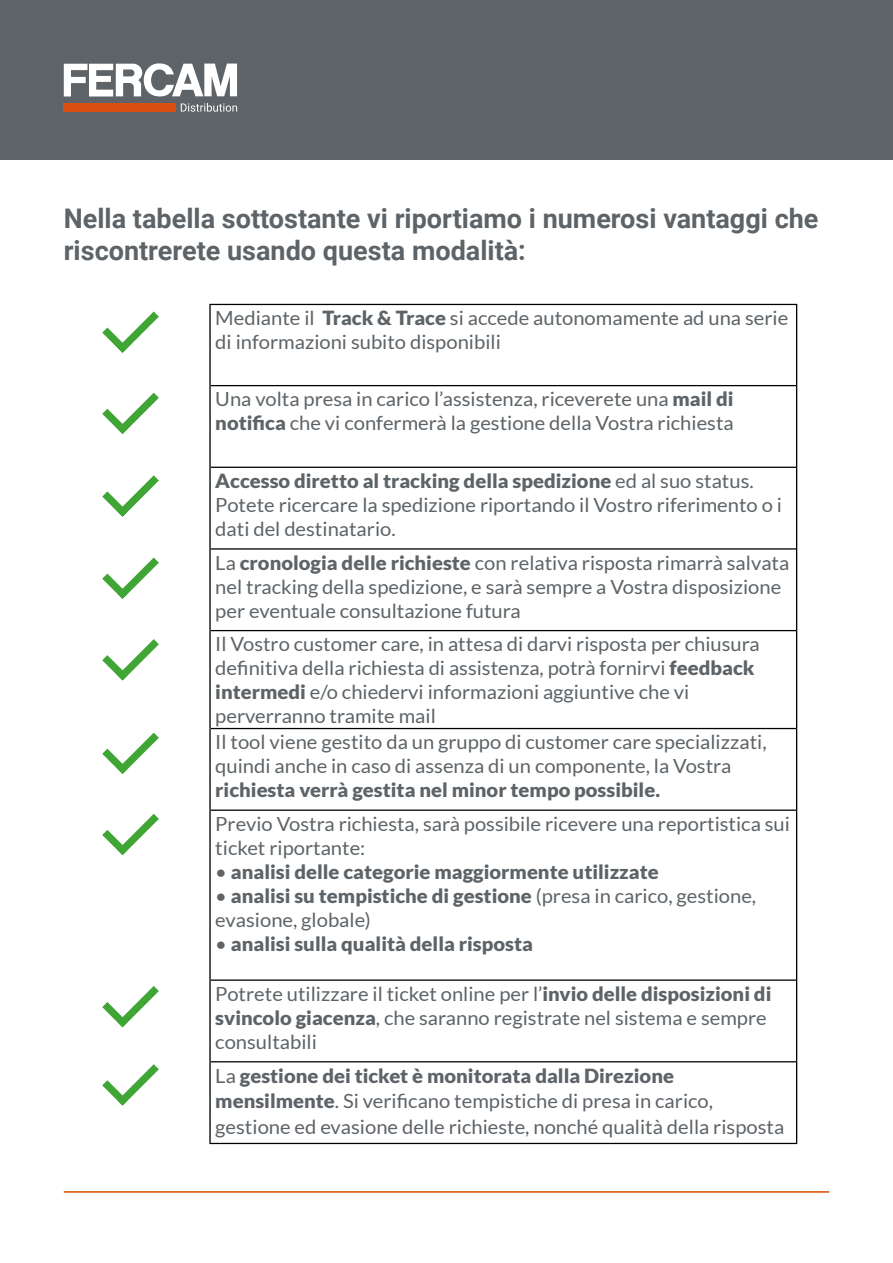
<style>
.page{position:relative;width:893px;height:1263px;background:#fff}
.page>*{position:absolute;margin:0;border:0;box-sizing:border-box;transform-origin:0 0}
.t1{font:700 27px/32.4px "Roboto";color:#5d6367}
.t2{font:19.5px/24px "Lato";color:#5d6367}
.t3{font:19.5px/25.5px "Lato";color:#5d6368}
.t4{font:900 19.5px "Lato";color:#5d6367}
.s1{font-weight:900}
.s2{font-weight:400}
</style>
<div class="page">
<div style="left:0;top:0;width:893px;height:160px;background:#5d6367"></div>
<hr style="left:64px;top:1191px;width:765px;height:2px;background:#d94d00">
<svg style="left:181px;top:103px;width:56px;height:9px"></svg>
<svg style="left:64px;top:63px;width:173px;height:33px"></svg>
<div style="left:64px;top:103px;width:112px;height:9px;background:#db4f13"></div>
<hr style="left:209px;top:304px;width:588px;height:1px;background:#000">
<hr style="left:211px;top:385px;width:585px;height:1px;background:#000">
<hr style="left:211px;top:467px;width:585px;height:1px;background:#000">
<hr style="left:211px;top:548px;width:585px;height:2px;background:#000">
<hr style="left:211px;top:630px;width:585px;height:1px;background:#000">
<hr style="left:211px;top:728px;width:585px;height:1px;background:#000">
<hr style="left:211px;top:809px;width:585px;height:2px;background:#000">
<hr style="left:211px;top:979px;width:585px;height:2px;background:#000">
<hr style="left:211px;top:1061px;width:585px;height:1px;background:#000">
<hr style="left:209px;top:1143px;width:588px;height:1px;background:#000">
<hr style="left:209px;top:305px;width:2px;height:81px;background:#000">
<hr style="left:796px;top:305px;width:1px;height:81px;background:#000">
<hr style="left:209px;top:386px;width:2px;height:81px;background:#000">
<hr style="left:796px;top:386px;width:1px;height:81px;background:#000">
<hr style="left:209px;top:467px;width:2px;height:82px;background:#000">
<hr style="left:796px;top:467px;width:1px;height:82px;background:#000">
<hr style="left:209px;top:549px;width:2px;height:82px;background:#000">
<hr style="left:796px;top:549px;width:1px;height:82px;background:#000">
<hr style="left:209px;top:631px;width:2px;height:97px;background:#000">
<hr style="left:796px;top:631px;width:1px;height:97px;background:#000">
<hr style="left:209px;top:728px;width:2px;height:82px;background:#000">
<hr style="left:796px;top:728px;width:1px;height:82px;background:#000">
<hr style="left:209px;top:810px;width:2px;height:170px;background:#000">
<hr style="left:796px;top:810px;width:1px;height:170px;background:#000">
<hr style="left:209px;top:980px;width:2px;height:82px;background:#000">
<hr style="left:796px;top:980px;width:1px;height:82px;background:#000">
<hr style="left:209px;top:1062px;width:2px;height:81px;background:#000">
<hr style="left:796px;top:1062px;width:1px;height:81px;background:#000">
<svg style="left:102px;top:311px;width:57px;height:42px"></svg>
<svg style="left:102px;top:392px;width:57px;height:42px"></svg>
<svg style="left:102px;top:475px;width:57px;height:42px"></svg>
<svg style="left:102px;top:557px;width:57px;height:42px"></svg>
<svg style="left:102px;top:639px;width:57px;height:42px"></svg>
<svg style="left:102px;top:732px;width:57px;height:42px"></svg>
<svg style="left:102px;top:814px;width:57px;height:41px"></svg>
<svg style="left:102px;top:986px;width:57px;height:42px"></svg>
<svg style="left:102px;top:1064px;width:57px;height:42px"></svg>
<h1 class="t1" style="left:64px;top:201px;width:756px">Nella tabella sottostante vi riportiamo i numerosi vantaggi che riscontrerete usando questa modalità:</h1>
<p class="t2" style="left:215px;top:306px;width:574px">Mediante il <span class="s1">Track &amp; Trace</span> si accede autonomamente ad una serie di informazioni subito disponibili</p>
<p class="t2" style="left:215px;top:387px;width:520px">Una volta presa in carico l’assistenza, riceverete una <span class="s1">mail di notifica</span> che vi confermerà la gestione della Vostra richiesta</p>
<p class="t2" style="left:215px;top:469px;width:568px"><span class="s1">Accesso diretto al tracking della spedizione</span> ed al suo status.<br>Potete ricercare la spedizione riportando il Vostro riferimento o i dati del destinatario.</p>
<p class="t2" style="left:215px;top:551px;width:575px">La <span class="s1">cronologia delle richieste</span> con relativa risposta rimarrà salvata nel tracking della spedizione, e sarà sempre a Vostra disposizione per eventuale consultazione futura</p>
<p class="t2" style="left:215px;top:632px;width:546px">Il Vostro customer care, in attesa di darvi risposta per chiusura definitiva della richiesta di assistenza, potrà fornirvi <span class="s1">feedback intermedi</span> e/o chiedervi informazioni aggiuntive che vi perverranno tramite mail</p>
<p class="t2" style="left:215px;top:730px;width:553px">Il tool viene gestito da un gruppo di customer care specializzati, quindi anche in caso di assenza di un componente, la Vostra</p>
<p class="t4" style="left:215px;top:779px;width:446px">richiesta verrà gestita nel minor tempo possibile.</p>
<p class="t2" style="left:215px;top:812px;width:576px">Previo Vostra richiesta, sarà possibile ricevere una reportistica sui ticket riportante:</p>
<p class="t4" style="left:215px;top:860px;width:445px"><span class="s2">•</span> analisi delle categorie maggiormente utilizzate</p>
<p class="t2" style="left:215px;top:884px;width:542px">• <span class="s1">analisi su tempistiche di gestione</span> (presa in carico, gestione, evasione, globale)</p>
<p class="t4" style="left:215px;top:932px;width:319px"><span class="s2">•</span> analisi sulla qualità della risposta</p>
<p class="t2" style="left:215px;top:982px;width:558px">Potrete utilizzare il ticket online per l’<span class="s1">invio delle disposizioni di svincolo giacenza</span>, che saranno registrate nel sistema e sempre consultabili</p>
<p class="t3" style="left:215px;top:1063px;width:570px">La <span class="s1">gestione dei ticket è monitorata dalla Direzione mensilmente</span>. Si verificano tempistiche di presa in carico, gestione ed evasione delle richieste, nonché qualità della risposta</p>
</div>
